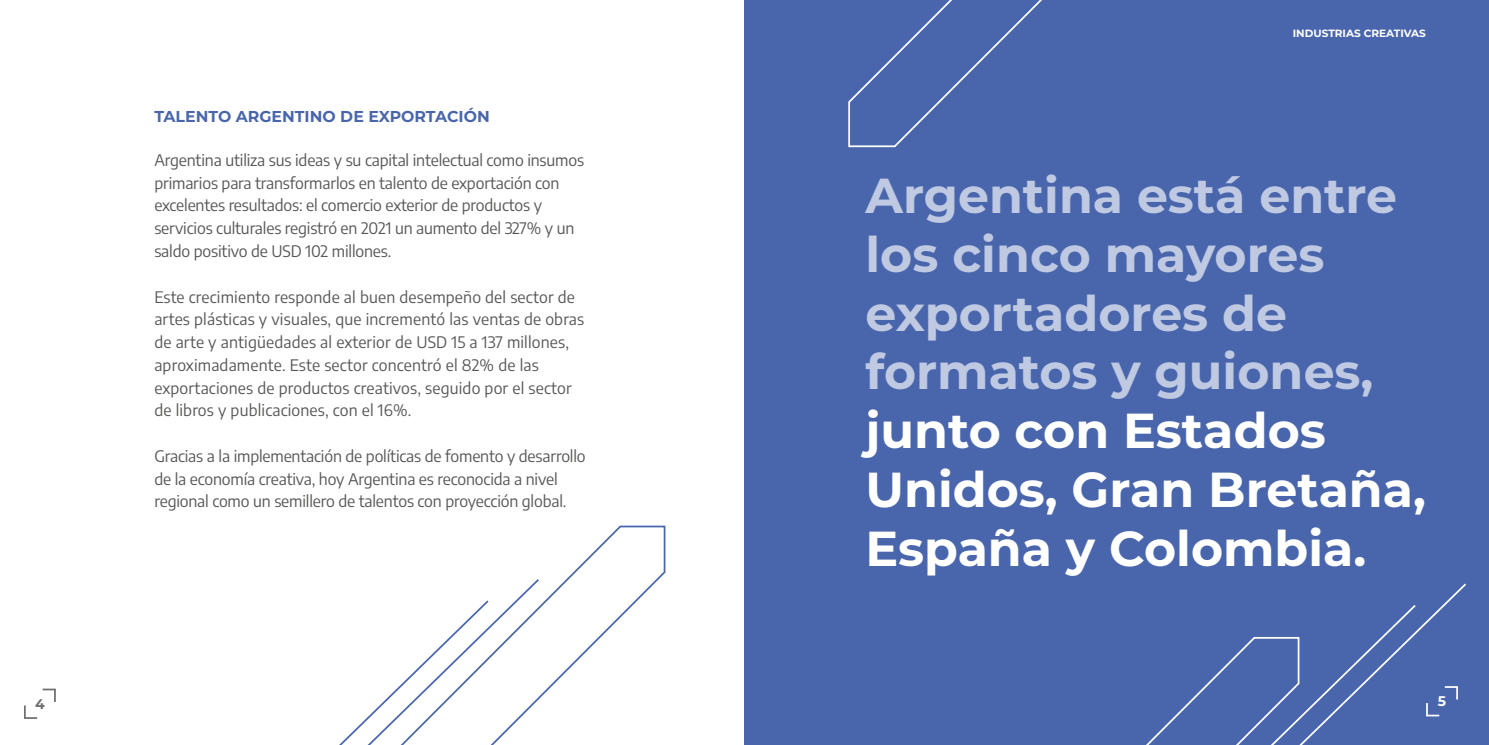
<style>
.page{position:relative;width:1489px;height:745px;background:#fff}
.page>*{position:absolute;margin:0;border:0;box-sizing:border-box;transform-origin:0 0}
.t1{font:700 49px/58.8px "Montserrat";color:#bfc9e2}
.t2{font:700 49px/58.8px "Montserrat";color:#fff}
.t3{font:15.75px/22.8px "Encode Sans";letter-spacing:-.01em;color:#575756}
.t4{font:15.75px/22.8px "Encode Sans";letter-spacing:.01em;color:#575756}
.t5{font:700 15.75px "Montserrat";color:#4966ad}
.t6{font:700 14px "Montserrat";color:#706f6f}
.t7{font:700 14px "Montserrat";color:#fff}
.t8{font:700 10.5px "Montserrat";color:#fff}
</style>
<div class="page">
<svg style="left:24px;top:705px;width:13px;height:13px"></svg>
<svg style="left:43px;top:688px;width:13px;height:13px"></svg>
<div style="left:744px;top:0;width:744px;height:744px;background:#4966ad"></div>
<svg style="left:1300px;top:583px;width:166px;height:161px"></svg>
<svg style="left:848px;top:0;width:194px;height:148px"></svg>
<svg style="left:1147px;top:637px;width:153px;height:107px"></svg>
<svg style="left:380px;top:525px;width:286px;height:219px"></svg>
<svg style="left:1425px;top:702px;width:13px;height:14px"></svg>
<svg style="left:1444px;top:685px;width:13px;height:14px"></svg>
<p class="t6" style="left:35px;top:693px;width:11px">4</p>
<p class="t5" style="left:154px;top:105px;width:337px">TALENTO ARGENTINO DE EXPORTACIÓN</p>
<p class="t3" style="left:154px;top:148px;width:431px">Argentina utiliza sus ideas y su capital intelectual como insumos primarios para transformarlos en talento de exportación con excelentes resultados: el comercio exterior de productos y servicios culturales registró en 2021 un aumento del 327% y un saldo positivo de USD 102 millones.</p>
<p class="t4" style="left:154px;top:284px;width:431px">Este crecimiento responde al buen desempeño del sector de artes plásticas y visuales, que incrementó las ventas de obras de arte y antigüedades al exterior de USD 15 a 137 millones, aproximadamente. Este sector concentró el 82% de las exportaciones de productos creativos, seguido por el sector de libros y publicaciones, con el 16%.</p>
<p class="t3" style="left:154px;top:443px;width:433px">Gracias a la implementación de políticas de fomento y desarrollo de la economía creativa, hoy Argentina es reconocida a nivel regional como un semillero de talentos con proyección global.</p>
<p class="t8" style="left:1292px;top:26px;width:135px">INDUSTRIAS CREATIVAS</p>
<h1 class="t1" style="left:865px;top:163px;width:533px">Argentina está entre los cinco mayores exportadores de formatos y guiones,</h1>
<h1 class="t2" style="left:865px;top:399px;width:562px">junto con Estados<br>Unidos, Gran Bretaña,<br>España y Colombia.</h1>
<p class="t7" style="left:1437px;top:690px;width:10px">5</p>
</div>
